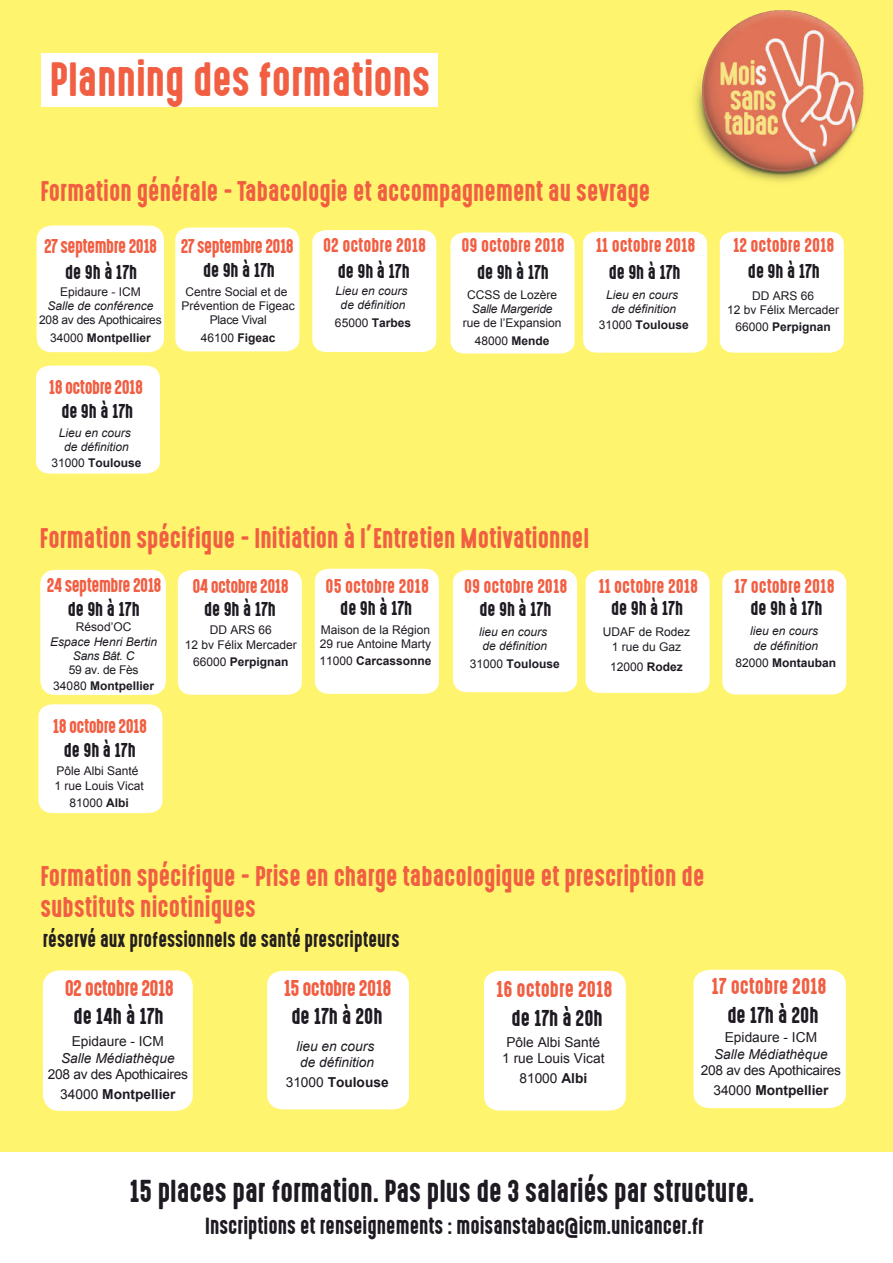
<style>
.page{position:relative;width:893px;height:1263px;background:#fff}
.page>*{position:absolute;margin:0;border:0;box-sizing:border-box;transform-origin:0 0}
.t1{font:43.2px "High Voltage";color:#f15e42}
.t2{font:28.5px "High Voltage";color:#1f1a22}
.t3{font:25.5px/30.6px "High Voltage";color:#f15e42}
.t4{font:21px "High Voltage";color:#1f1a22}
.t5{font:20.55px "High Voltage";letter-spacing:-.015em;color:#f15e42}
.t6{font:20.55px "High Voltage";color:#1f1a22}
.t7{font:19.5px "High Voltage";color:#231f20}
.t8{font:18px/21.6px "High Voltage";letter-spacing:-.03em;color:#f15e42}
.t9{font:18px "High Voltage";color:#1f1a22}
.t10{font:18px "High Voltage";color:#f15e42}
.t11{font:15.45px "Arial";color:#1f1a22}
.t12{font:13.65px/19.5px "Arial";letter-spacing:-.02em;color:#1f1a22;text-align:center}
.t13{font:13.65px/16.5px "Arial";color:#1f1a22;text-align:center}
.t14{font:italic 13.65px/16.5px "Arial";color:#1f1a22}
.t15{font:700 13.65px "Arial";color:#1f1a22}
.t16{font:13.5px "Arial";color:#1f1a22}
.t17{font:12px/14.4px "Arial";color:#1f1a22;text-align:center}
.t18{font:italic 12px/14.4px "Arial";color:#1f1a22;text-align:center}
.t19{font:700 12px "Arial";color:#1f1a22}
.t20{font:12px/17.4px "Arial";letter-spacing:-.02em;color:#1f1a22;text-align:center}
.t21{font:italic 12px "Arial";letter-spacing:-.02em;color:#1f1a22}
.s1{font-weight:400}
.s2{font-weight:700}
.s3{color:#1f1a22}
</style>
<div class="page">
<div style="left:1px;top:0;width:892px;height:1151px;background:#fff46d"></div>
<div style="left:720px;top:232px;width:124px;height:121px;background:#fff"></div>
<div style="left:583px;top:232px;width:124px;height:121px;background:#fff"></div>
<div style="left:41px;top:53px;width:397px;height:54px;background:#fff"></div>
<div style="left:175px;top:228px;width:124px;height:123px;background:#fff"></div>
<div style="left:37px;top:226px;width:127px;height:126px;background:#fff;border-radius:14px"></div>
<div style="left:36px;top:366px;width:124px;height:108px;background:#fff"></div>
<div style="left:312px;top:230px;width:124px;height:122px;background:#fff"></div>
<div style="left:450px;top:232px;width:124px;height:121px;background:#fff"></div>
<div style="left:722px;top:570px;width:124px;height:124px;background:#fff"></div>
<div style="left:586px;top:570px;width:124px;height:123px;background:#fff"></div>
<div style="left:178px;top:570px;width:124px;height:125px;background:#fff"></div>
<div style="left:40px;top:570px;width:126px;height:125px;background:#fff;border-radius:14px"></div>
<div style="left:38px;top:704px;width:124px;height:109px;background:#fff"></div>
<div style="left:315px;top:569px;width:124px;height:125px;background:#fff"></div>
<div style="left:453px;top:570px;width:124px;height:122px;background:#fff"></div>
<div style="left:484px;top:971px;width:142px;height:139px;background:#fff"></div>
<div style="left:43px;top:970px;width:150px;height:141px;background:#fff;border-radius:17px"></div>
<div style="left:267px;top:971px;width:142px;height:138px;background:#fff"></div>
<div style="left:693px;top:970px;width:153px;height:138px;background:#fff"></div>
<img style="left:694px;top:10px;width:170px;height:172px">
<h1 class="t1" style="left:50px;top:56px;width:382px">Planning des formations</h1>
<h3 class="t3" style="left:40px;top:177px;width:611px">Formation générale - Tabacologie et accompagnement au sevrage</h3>
<h3 class="t10" style="left:323px;top:236px;width:105px">02 octobre 2018</h3>
<h3 class="t10" style="left:461px;top:236px;width:105px">09 octobre 2018</h3>
<h3 class="t10" style="left:596px;top:236px;width:101px">11 octobre 2018</h3>
<h3 class="t10" style="left:733px;top:236px;width:103px">12 octobre 2018</h3>
<h3 class="t9" style="left:203px;top:260px;width:73px">de 9h à 17h</h3>
<p class="t17" style="left:182px;top:284px;width:115px">Centre Social et de<br>Prévention de Figeac<br>Place Vival</p>
<p class="t19" style="left:201px;top:330px;width:76px"><span class="s1">46100</span> Figeac</p>
<h3 class="t8" style="left:44px;top:236px;width:115px">27 septembre 2018</h3>
<h3 class="t8" style="left:181px;top:236px;width:115px">27 septembre 2018</h3>
<h3 class="t9" style="left:65px;top:262px;width:73px">de 9h à 17h</h3>
<p class="t17" style="left:60px;top:284px;width:82px">Epidaure - ICM</p>
<p class="t18" style="left:47px;top:299px;width:108px">Salle de conférence</p>
<p class="t20" style="left:39px;top:312px;width:124px">208 av des Apothicaires<br>34000 <span class="s2">Montpellier</span></p>
<h3 class="t8" style="left:49px;top:377px;width:96px">18 octobre 2018</h3>
<h3 class="t8" style="left:44px;top:238px;width:115px">28 septembre 2017 <span class="s3">de 9h30 à 16h30</span> :</h3>
<h3 class="t9" style="left:338px;top:261px;width:73px">de 9h à 17h</h3>
<p class="t18" style="left:335px;top:284px;width:74px">Lieu en cours de définition</p>
<p class="t19" style="left:335px;top:314px;width:78px"><span class="s1">65000</span> Tarbes</p>
<h3 class="t9" style="left:748px;top:261px;width:73px">de 9h à 17h</h3>
<p class="t17" style="left:727px;top:288px;width:114px">DD ARS 66<br>12 bv Félix Mercader</p>
<p class="t19" style="left:735px;top:319px;width:97px"><span class="s1">66000</span> Perpignan</p>
<h3 class="t9" style="left:477px;top:262px;width:73px">de 9h à 17h</h3>
<p class="t17" style="left:467px;top:287px;width:92px">CCSS de Lozère</p>
<p class="t21" style="left:472px;top:301px;width:82px">Salle Margeride</p>
<p class="t17" style="left:463px;top:315px;width:100px;line-height:17.4px">rue de l’Expansion<br>48000 <span class="s2">Mende</span></p>
<h3 class="t9" style="left:609px;top:262px;width:73px">de 9h à 17h</h3>
<p class="t18" style="left:606px;top:288px;width:74px">Lieu en cours de définition</p>
<p class="t19" style="left:599px;top:317px;width:92px"><span class="s1">31000</span> Toulouse</p>
<p class="t16" style="left:88px;top:280px;width:29px">XXX</p>
<h3 class="t9" style="left:61px;top:401px;width:73px">de 9h à 17h</h3>
<p class="t18" style="left:59px;top:425px;width:74px">Lieu en cours de définition</p>
<p class="t19" style="left:52px;top:455px;width:92px"><span class="s1">31000</span> Toulouse</p>
<h3 class="t3" style="left:40px;top:524px;width:551px">Formation spécifique - Initiation à l’Entretien Motivationnel</h3>
<h3 class="t8" style="left:47px;top:575px;width:116px">24 septembre 2018</h3>
<h3 class="t8" style="left:192px;top:576px;width:98px">04 octobre 2018</h3>
<h3 class="t9" style="left:68px;top:599px;width:73px">de 9h à 17h</h3>
<p class="t17" style="left:76px;top:620px;width:57px">Résod’OC</p>
<p class="t18" style="left:50px;top:634px;width:108px">Espace Henri Bertin<br>Sans Bât. C</p>
<p class="t17" style="left:53px;top:662px;width:102px;line-height:15.9px">59 av. de Fès<br>34080 <span class="s2">Montpellier</span></p>
<h3 class="t8" style="left:53px;top:716px;width:96px">18 octobre 2018</h3>
<h3 class="t10" style="left:326px;top:576px;width:105px">05 octobre 2018</h3>
<h3 class="t10" style="left:464px;top:576px;width:105px">09 octobre 2018</h3>
<h3 class="t10" style="left:598px;top:576px;width:101px">11 octobre 2018</h3>
<h3 class="t10" style="left:734px;top:576px;width:102px">17 octobre 2018</h3>
<h3 class="t9" style="left:611px;top:598px;width:73px">de 9h à 17h</h3>
<p class="t17" style="left:603px;top:625px;width:89px">UDAF de Rodez<br>1 rue du Gaz</p>
<p class="t17" style="left:610px;top:660px;width:74px">12000 <span class="s2">Rodez</span></p>
<h3 class="t9" style="left:340px;top:598px;width:73px">de 9h à 17h</h3>
<p class="t17" style="left:320px;top:622px;width:113px;text-align:left">Maison de la Région<br>29 rue Antoine Marty</p>
<p class="t19" style="left:319px;top:653px;width:114px"><span class="s1">11000</span> Carcassonne</p>
<h3 class="t9" style="left:750px;top:598px;width:73px">de 9h à 17h</h3>
<p class="t18" style="left:750px;top:624px;width:70px;text-align:left">lieu en cours de définition</p>
<p class="t19" style="left:735px;top:655px;width:102px"><span class="s1">82000</span> Montauban</p>
<h3 class="t9" style="left:479px;top:599px;width:73px">de 9h à 17h</h3>
<p class="t18" style="left:479px;top:624px;width:70px;text-align:left">lieu en cours de définition</p>
<p class="t19" style="left:470px;top:655px;width:92px"><span class="s1">31000</span> Toulouse</p>
<h3 class="t9" style="left:204px;top:599px;width:73px">de 9h à 17h</h3>
<p class="t17" style="left:185px;top:623px;width:114px">DD ARS 66<br>12 bv Félix Mercader</p>
<p class="t19" style="left:193px;top:654px;width:97px"><span class="s1">66000</span> Perpignan</p>
<h3 class="t9" style="left:64px;top:740px;width:73px">de 9h à 17h</h3>
<p class="t17" style="left:54px;top:764px;width:91px;text-align:left">Pôle Albi Santé<br>1 rue Louis Vicat</p>
<p class="t17" style="left:69px;top:796px;width:61px">81000 <span class="s2">Albi</span></p>
<h3 class="t3" style="left:40px;top:862px;width:666px">Formation spécifique - Prise en charge tabacologique et prescription de substituts nicotiniques</h3>
<h3 class="t7" style="left:43px;top:929px;width:358px">réservé aux professionnels de santé prescripteurs</h3>
<h3 class="t5" style="left:65px;top:977px;width:111px">02 octobre 2018</h3>
<h3 class="t6" style="left:73px;top:1005px;width:92px">de 14h à 17h</h3>
<p class="t13" style="left:72px;top:1033px;width:94px">Epidaure - ICM</p>
<p class="t14" style="left:61px;top:1050px;width:115px">Salle Médiathèque</p>
<p class="t12" style="left:48px;top:1065px;width:142px">208 av des Apothicaires<br>34000 <span class="s2">Montpellier</span></p>
<p class="t11" style="left:100px;top:1026px;width:32px">XXX</p>
<h3 class="t5" style="left:284px;top:977px;width:109px">15 octobre 2018</h3>
<h3 class="t6" style="left:291px;top:1005px;width:93px">de 17h à 20h</h3>
<p class="t14" style="left:296px;top:1038px;width:79px">lieu en cours de définition</p>
<p class="t15" style="left:286px;top:1073px;width:104px"><span class="s1">31000</span> Toulouse</p>
<h3 class="t5" style="left:496px;top:978px;width:118px">16 octobre 2018</h3>
<h3 class="t6" style="left:512px;top:1006px;width:93px">de 17h à 20h</h3>
<p class="t13" style="left:502px;top:1034px;width:104px">Pôle Albi Santé<br>1 rue Louis Vicat</p>
<p class="t13" style="left:519px;top:1070px;width:69px">81000 <span class="s2">Albi</span></p>
<h3 class="t5" style="left:712px;top:975px;width:116px">17 octobre 2018</h3>
<h3 class="t6" style="left:727px;top:1003px;width:93px">de 17h à 20h</h3>
<p class="t13" style="left:725px;top:1029px;width:94px">Epidaure - ICM</p>
<p class="t14" style="left:714px;top:1046px;width:115px">Salle Médiathèque</p>
<p class="t12" style="left:701px;top:1061px;width:142px">208 av des Apothicaires<br>34000 <span class="s2">Montpellier</span></p>
<h2 class="t2" style="left:129px;top:1175px;width:626px">15 places par formation. Pas plus de 3 salariés par structure.</h2>
<h3 class="t4" style="left:205px;top:1215px;width:500px">Inscriptions et renseignements : moisanstabac@icm.unicancer.fr</h3>
</div>
